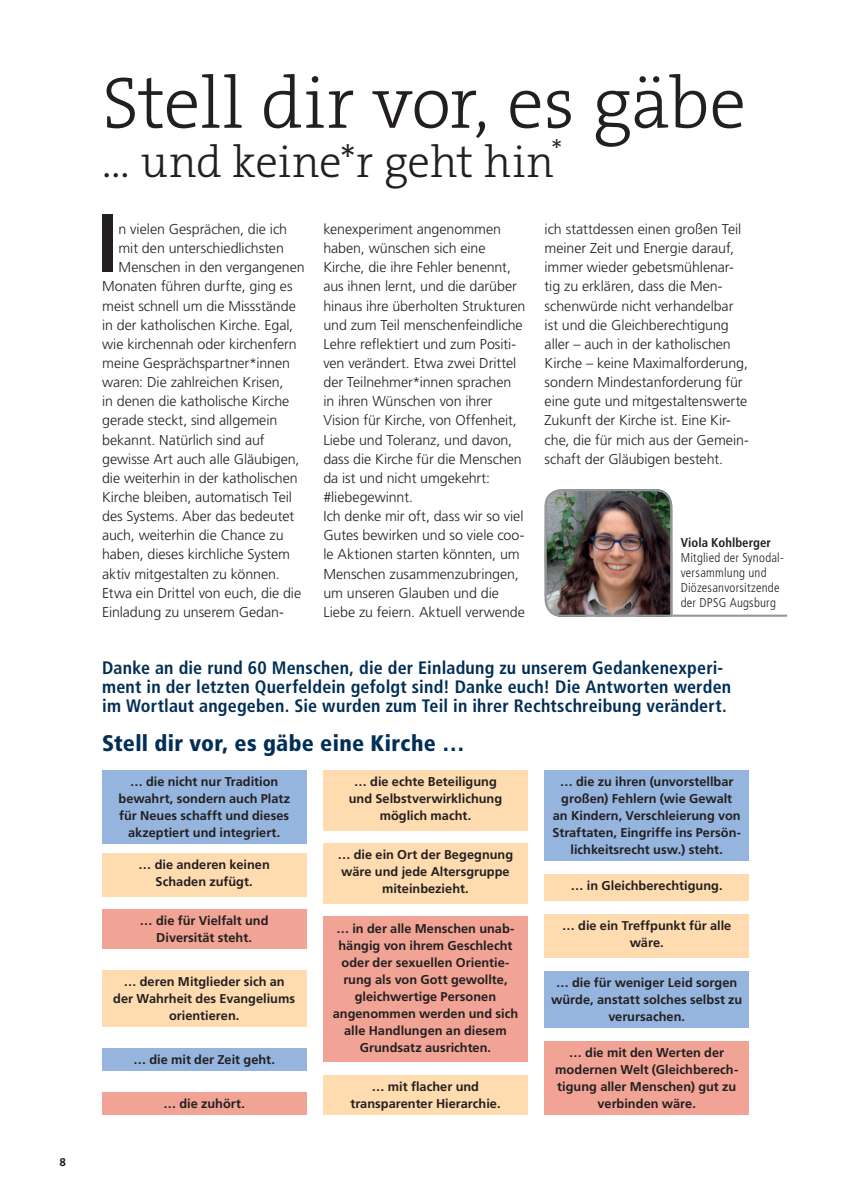
<style>
.page{position:relative;width:851px;height:1191px;background:#fff}
.page>*{position:absolute;margin:0;border:0;box-sizing:border-box;transform-origin:0 0}
.t1{font:700 condensed 82.95px "Frutiger LT Std";color:#231f20}
.t2{font:300 73.5px "The Serif B W3";letter-spacing:-.01em;color:#231f20}
.t3{font:300 45px "The Serif B W3";color:#231f20}
.t4{font:900 condensed 22.5px "Frutiger LT Std";letter-spacing:.015em;color:#002e56}
.t5{font:700 condensed 18px/19.2px "Frutiger LT Std";letter-spacing:.01em;color:#002e56}
.t6{font:300 14.25px/19.2px "Frutiger LT Std";letter-spacing:-.005em;color:#231f20}
.t7{font:700 12.75px/17px "Frutiger LT Std";color:#231f20;text-align:center}
.t8{font:300 condensed 12.75px/15px "Frutiger LT Std";letter-spacing:.015em;color:#231f20}
.t9{font:700 12px "The Serif B W7";color:#231f20}
.s1{font-weight:700}
</style>
<div class="page">
<img style="left:544px;top:489px;width:129px;height:128px">
<hr style="left:672px;top:614px;width:115px;height:3px;background:#949698">
<div style="left:102px;top:770px;width:204px;height:73px;background:#95b5df"></div>
<div style="left:102px;top:909px;width:204px;height:39px;background:#f1a495"></div>
<div style="left:323px;top:843px;width:204px;height:61px;background:#ffdbb0"></div>
<div style="left:102px;top:1048px;width:204px;height:22px;background:#95b5df"></div>
<div style="left:102px;top:1092px;width:204px;height:22px;background:#f1a495"></div>
<div style="left:323px;top:1075px;width:204px;height:39px;background:#ffdbb0"></div>
<div style="left:544px;top:971px;width:204px;height:56px;background:#95b5df"></div>
<div style="left:544px;top:914px;width:204px;height:43px;background:#ffdbb0"></div>
<div style="left:102px;top:970px;width:204px;height:56px;background:#ffdbb0"></div>
<div style="left:323px;top:916px;width:204px;height:146px;background:#f1a495"></div>
<div style="left:544px;top:1041px;width:204px;height:73px;background:#f1a495"></div>
<div style="left:323px;top:770px;width:204px;height:60px;background:#ffdbb0"></div>
<div style="left:102px;top:853px;width:204px;height:43px;background:#ffdbb0"></div>
<div style="left:544px;top:770px;width:204px;height:90px;background:#95b5df"></div>
<div style="left:544px;top:874px;width:204px;height:26px;background:#ffdbb0"></div>
<p class="t9" style="left:60px;top:1153px;width:8px">8</p>
<p class="t2" style="left:102px;top:56px;width:645px">Stell dir vor, es gäbe</p>
<p class="t3" style="left:102px;top:132px;width:462px">... und keine*r geht hin<sup>*</sup></p>
<p class="t6" style="left:323px;top:220px;width:204px">kenexperiment angenommen haben, wünschen sich eine<br>Kirche, die ihre Fehler benennt, aus ihnen lernt, und die darüber hinaus ihre überholten Strukturen und zum Teil menschenfeindliche<br>Lehre reflektiert und zum Positi&shy;ven verändert. Etwa zwei Drittel der Teilnehmer*innen sprachen in ihren Wünschen von ihrer<br>Vision für Kirche, von Offenheit,<br>Liebe und Toleranz, und davon, dass die Kirche für die Menschen da ist und nicht umgekehrt: #liebegewinnt.<br>Ich denke mir oft, dass wir so viel<br>Gutes bewirken und so viele coo&shy;le Aktionen starten könnten, um<br>Menschen zusammenzubringen, um unseren Glauben und die<br>Liebe zu feiern. Aktuell verwende</p>
<p class="t6" style="left:544px;top:220px;width:206px">ich stattdessen einen großen Teil meiner Zeit und Energie darauf, immer wieder gebetsmühlenar&shy;tig zu erklären, dass die Men&shy;schenwürde nicht verhandelbar ist und die Gleichberechtigung aller – auch in der katholischen<br>Kirche – keine Maximalforderung, sondern Mindestanforderung für eine gute und mitgestaltenswerte<br>Zukunft der Kirche ist. Eine Kir&shy;che, die für mich aus der Gemein&shy;schaft der Gläubigen besteht.</p>
<p class="t1" style="left:96px;top:194px;width:25px">I</p>
<p class="t6" style="left:118px;top:220px;width:170px">n vielen Gesprächen, die ich</p>
<p class="t6" style="left:118px;top:239px;width:167px">mit den unterschiedlichsten</p>
<p class="t6" style="left:118px;top:258px;width:188px">Menschen in den vergangenen</p>
<p class="t6" style="left:102px;top:277px;width:192px">Monaten führen durfte, ging es</p>
<p class="t6" style="left:102px;top:296px;width:195px">meist schnell um die Missstände</p>
<p class="t6" style="left:102px;top:315px;width:193px">in der katholischen Kirche. Egal,</p>
<p class="t6" style="left:102px;top:334px;width:196px">wie kirchennah oder kirchenfern</p>
<p class="t6" style="left:102px;top:354px;width:189px">meine Gesprächspartner*innen</p>
<p class="t6" style="left:102px;top:373px;width:183px">waren: Die zahlreichen Krisen,</p>
<p class="t6" style="left:102px;top:392px;width:189px">in denen die katholische Kirche</p>
<p class="t6" style="left:102px;top:411px;width:177px">gerade steckt, sind allgemein</p>
<p class="t6" style="left:102px;top:430px;width:164px">bekannt. Natürlich sind auf</p>
<p class="t6" style="left:102px;top:449px;width:199px">gewisse Art auch alle Gläubigen,</p>
<p class="t6" style="left:102px;top:468px;width:197px">die weiterhin in der katholischen</p>
<p class="t6" style="left:102px;top:487px;width:191px">Kirche bleiben, automatisch Teil</p>
<p class="t6" style="left:102px;top:507px;width:193px">des Systems. Aber das bedeutet</p>
<p class="t6" style="left:102px;top:526px;width:183px">auch, weiterhin die Chance zu</p>
<p class="t6" style="left:102px;top:545px;width:189px">haben, dieses kirchliche System</p>
<p class="t6" style="left:102px;top:564px;width:179px">aktiv mitgestalten zu können.</p>
<p class="t6" style="left:102px;top:583px;width:200px">Etwa ein Drittel von euch, die die</p>
<p class="t6" style="left:102px;top:602px;width:183px">Einladung zu unserem Gedan-</p>
<p class="t8" style="left:680px;top:536px;width:105px"><span class="s1">Viola Kohlberger<br></span>Mitglied der Synodal&shy;versammlung und<br>Diözesanvorsitzende der DPSG Augsburg</p>
<p class="t5" style="left:102px;top:658px;width:630px">Danke an die rund 60 Menschen, die der Einladung zu unserem Gedankenexperi&shy;ment in der letzten Querfeldein gefolgt sind! Danke euch! Die Antworten werden im Wortlaut angegeben. Sie wurden zum Teil in ihrer Rechtschreibung verändert.</p>
<p class="t4" style="left:102px;top:729px;width:364px">Stell dir vor, es gäbe eine Kirche …</p>
<p class="t7" style="left:118px;top:773px;width:173px">… die nicht nur Tradition bewahrt, sondern auch Platz für Neues schafft und dieses akzeptiert und integriert.</p>
<p class="t7" style="left:552px;top:773px;width:190px">… die zu ihren (unvorstellbar großen) Fehlern (wie Gewalt an Kindern, Verschleierung von<br>Straftaten, Eingriffe ins Persön&shy;lichkeitsrecht usw.) steht.</p>
<p class="t7" style="left:570px;top:877px;width:153px">… in Gleichberechtigung.</p>
<p class="t7" style="left:349px;top:773px;width:155px">… die echte Beteiligung und Selbstverwirklichung möglich macht.</p>
<p class="t7" style="left:338px;top:846px;width:177px">… die ein Ort der Begegnung wäre und jede Altersgruppe miteinbezieht.</p>
<p class="t7" style="left:139px;top:856px;width:133px">… die anderen keinen<br>Schaden zufügt.</p>
<p class="t7" style="left:140px;top:912px;width:130px">… die für Vielfalt und<br>Diversität steht.</p>
<p class="t7" style="left:113px;top:973px;width:183px">… deren Mitglieder sich an der Wahrheit des Evangeliums orientieren.</p>
<p class="t7" style="left:133px;top:1051px;width:143px">… die mit der Zeit geht.</p>
<p class="t7" style="left:163px;top:1095px;width:83px">… die zuhört.</p>
<p class="t7" style="left:332px;top:919px;width:187px">… in der alle Menschen unab&shy;hängig von ihrem Geschlecht oder der sexuellen Orientie&shy;rung als von Gott gewollte, gleichwertige Personen angenommen werden und sich alle Handlungen an diesem<br>Grundsatz ausrichten.</p>
<p class="t7" style="left:350px;top:1078px;width:152px">… mit flacher und transparenter Hierarchie.</p>
<p class="t7" style="left:562px;top:917px;width:171px">… die ein Treffpunkt für alle wäre.</p>
<p class="t7" style="left:551px;top:974px;width:193px">… die für weniger Leid sorgen würde, anstatt solches selbst zu verursachen.</p>
<p class="t7" style="left:555px;top:1044px;width:184px">… die mit den Werten der modernen Welt (Gleichberech&shy;tigung aller Menschen) gut zu verbinden wäre.</p>
</div>
